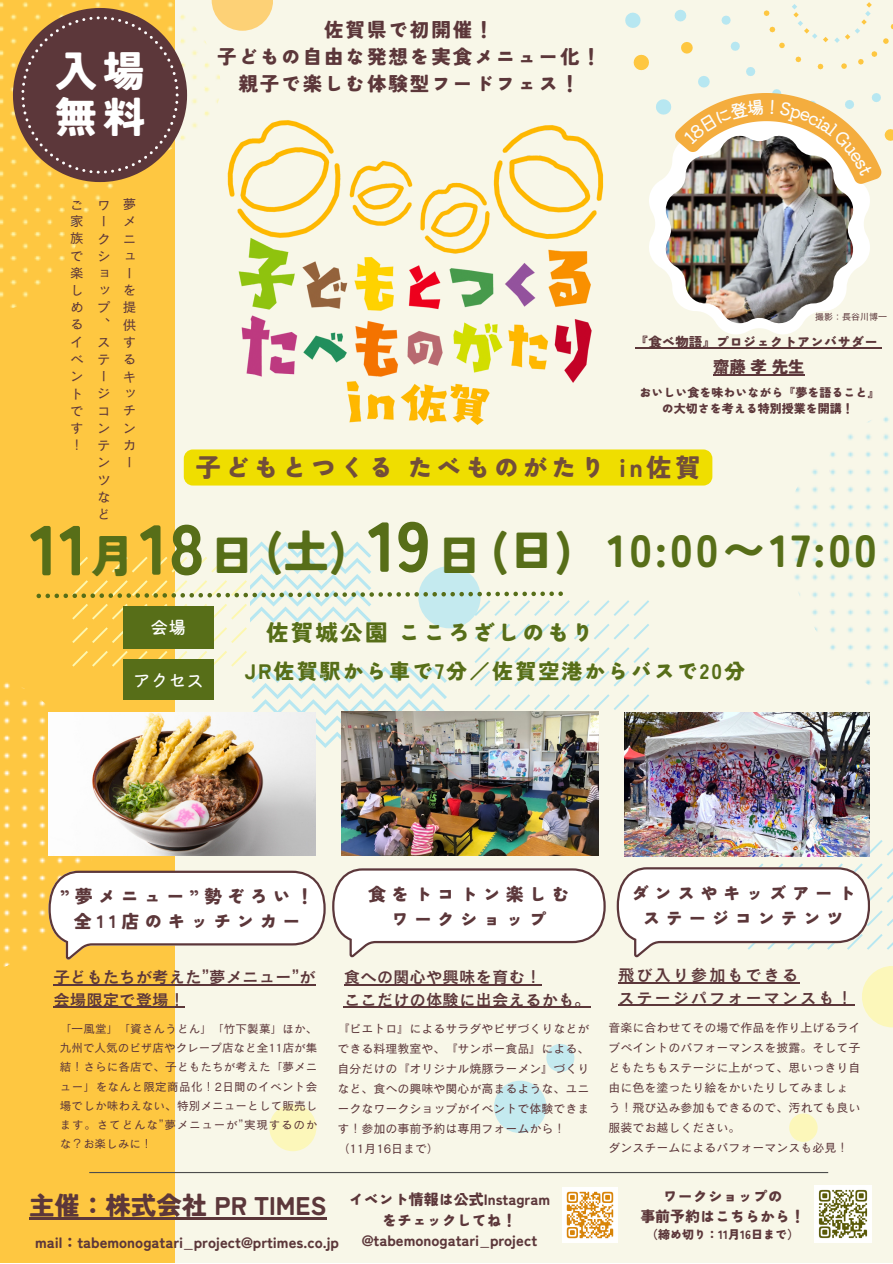
<style>
.page{position:relative;width:893px;height:1264px;background:#fff}
.page>*{position:absolute;margin:0;border:0;box-sizing:border-box;transform-origin:0 0}
.t1{font:900 70.35px "Tsunagi Gothic";color:#576e18}
.t2{font:900 45.3px "Tsunagi Gothic";color:#576e18}
.t3{font:900 45px "Tsunagi Gothic";letter-spacing:.07em;color:#576e18}
.t4{font:900 42.15px/46px "Tsunagi Gothic";color:#fff}
.t5{font:900 25.5px "Tsunagi Gothic";letter-spacing:.13em;color:#724e39}
.t6{font:900 25.5px "Tsunagi Gothic";color:#5c373a}
.t7{font:900 22.5px "Tsunagi Gothic";letter-spacing:.1em;color:#576e18}
.t8{font:900 21px "Tsunagi Gothic";letter-spacing:.1em;color:#576e18}
.t9{font:900 19.5px "Tsunagi Gothic";letter-spacing:.1em;color:#5c373a}
.t10{font:900 18px "Tsunagi Gothic";letter-spacing:.275em;color:#5c373a}
.t11{font:17.85px "Mamelon 5 Hi Regular";color:#fff}
.t12{font:16.5px/22.5px "Canva Cezanne Pro N DB";color:#5c373a}
.t13{font:16.5px "Canva Cezanne Pro N DB";letter-spacing:.105em;color:#5c373a}
.t14{font:900 16.5px "Tsunagi Gothic";letter-spacing:.14em;color:#5c373a}
.t15{font:900 15px/20.2px "Tsunagi Gothic";color:#5c373a;text-align:center}
.t16{font:13.5px/17.2px "Canva Cezanne Pro N M";color:#5c373a}
.t17{font:900 13.5px "Tsunagi Gothic";color:#5c373a}
.t18{font:12px/20px "Canva Cezanne Pro N M";color:#5c373a}
.t19{font:900 12px/16px "Tsunagi Gothic";color:#5c373a;text-align:center}
.t20{font:11.55px/19.2px "Canva Cezanne Pro N M";letter-spacing:.01em;color:#5c373a;text-align:justify}
.t21{font:9px "Canva Cezanne Pro N M";color:#5c373a}
</style>
<div class="page">
<div style="left:0;top:0;width:892px;height:1262px;background:#f8f7e8"></div>
<div style="left:0;top:0;width:175px;height:1262px;background:#fec741"></div>
<svg style="left:626px;top:2px;width:266px;height:197px"></svg>
<div style="left:494px;top:1080px;width:52px;height:53px;background:#c4eaef;border-radius:50%"></div>
<div style="left:546px;top:1043px;width:28px;height:28px;background:#c4eaef;border-radius:50%"></div>
<svg style="left:0;top:0;width:220px;height:308px"></svg>
<svg style="left:212px;top:0;width:61px;height:31px;fill:#fdd176"></svg>
<div style="left:269px;top:1104px;width:47px;height:47px;background:#fcf7ba;border-radius:50%"></div>
<hr style="left:89px;top:1171px;width:739px;height:2px;background:#4d4d4d">
<img style="left:207px;top:109px;width:397px;height:291px">
<svg style="left:13px;top:8px;width:174px;height:174px"></svg>
<svg style="left:649px;top:113px;width:220px;height:221px"></svg>
<img style="left:665px;top:136px;width:188px;height:187px">
<hr style="left:618px;top:982px;width:182px;height:1px;background:#5c373a">
<hr style="left:618px;top:1004px;width:236px;height:1px;background:#5c373a">
<svg style="left:862px;top:979px;width:30px;height:48px"></svg>
<div style="left:789px;top:1113px;width:28px;height:28px;background:#fcf7ba;border-radius:50%"></div>
<img style="left:562px;top:1187px;width:55px;height:55px">
<img style="left:814px;top:1185px;width:57px;height:56px">
<hr style="left:343px;top:984px;width:198px;height:1px;background:#5c373a">
<hr style="left:343px;top:1006px;width:248px;height:1px;background:#5c373a">
<img style="left:3px;top:400px;width:889px;height:579px">
<hr style="left:635px;top:348px;width:242px;height:1px;background:#5c373a">
<hr style="left:713px;top:374px;width:91px;height:1px;background:#5c373a">
<hr style="left:29px;top:1216px;width:297px;height:3px;background:#5c373a">
<hr style="left:53px;top:984px;width:263px;height:1px;background:#5c373a">
<hr style="left:53px;top:1006px;width:132px;height:1px;background:#5c373a">
<svg style="left:672px;top:76px;width:220px;height:111px"></svg>
<p class="t4" style="left:55px;top:48px;width:91px">入場無料</p>
<p class="t9" style="left:324px;top:20px;width:171px">佐賀県で初開催！</p>
<p class="t9" style="left:217px;top:47px;width:385px">子どもの自由な発想を実食メニュー化！</p>
<p class="t9" style="left:238px;top:74px;width:342px">親子で楽しむ体験型フードフェス！</p>
<p class="t16" style="left:123px;top:195px;width:15px;text-align:justify">夢メニュ</p>
<p class="t16" style="left:123px;top:264px;width:15px">ーを提供するキッチンカー</p>
<p class="t16" style="left:70px;top:196px;width:15px;text-align:justify">ご家族で楽しめるイベントです！</p>
<p class="t16" style="left:97px;top:196px;width:15px;line-height:16.4px">ワー</p>
<p class="t16" style="left:97px;top:230px;width:15px">クショップ、ステージコンテンツなど</p>
<p class="t21" style="left:815px;top:312px;width:73px">撮影：長谷川博一</p>
<p class="t17" style="left:635px;top:335px;width:244px">『食べ物語』プロジェクトアンバサダー</p>
<p class="t14" style="left:713px;top:358px;width:93px">齋藤孝先生</p>
<p class="t19" style="left:639px;top:384px;width:241px">おいしい食を味わいながら『夢を語ること』の大切さを考える特別授業を開講！</p>
<p class="t5" style="left:196px;top:454px;width:506px">子どもとつくるたべものがたり in佐賀</p>
<p class="t2" style="left:209px;top:533px;width:47px">日</p>
<p class="t2" style="left:265px;top:528px;width:83px">(土)</p>
<p class="t1" style="left:367px;top:510px;width:65px">19</p>
<p class="t1" style="left:30px;top:513px;width:60px">11</p>
<p class="t2" style="left:90px;top:532px;width:47px">月</p>
<p class="t1" style="left:139px;top:513px;width:67px">18</p>
<p class="t2" style="left:436px;top:532px;width:47px">日</p>
<p class="t2" style="left:490px;top:528px;width:83px">(日)</p>
<p class="t3" style="left:607px;top:527px;width:271px">10:00〜17:00</p>
<p class="t11" style="left:150px;top:618px;width:37px">会場</p>
<p class="t7" style="left:266px;top:621px;width:329px">佐賀城公園こころざしのもり</p>
<p class="t11" style="left:133px;top:671px;width:73px">アクセス</p>
<p class="t8" style="left:245px;top:660px;width:502px">JR佐賀駅から車で7分／佐賀空港からバスで20分</p>
<p class="t10" style="left:60px;top:887px;width:255px">”夢メニュー”勢ぞろい！</p>
<p class="t10" style="left:74px;top:912px;width:228px">全11店のキッチンカー</p>
<p class="t12" style="left:53px;top:965px;width:264px">子どもたちが考えた”夢メニュー”が会場限定で登場！</p>
<p class="t10" style="left:368px;top:885px;width:203px">食をトコトン楽しむ</p>
<p class="t10" style="left:391px;top:909px;width:157px">ワークショップ</p>
<p class="t12" style="left:343px;top:965px;width:199px">食への関心や興味を育む！</p>
<p class="t12" style="left:343px;top:988px;width:249px">ここだけの体験に出会えるかも。</p>
<p class="t10" style="left:631px;top:884px;width:226px">ダンスやキッズアート</p>
<p class="t10" style="left:642px;top:908px;width:203px">ステージコンテンツ</p>
<p class="t13" style="left:618px;top:966px;width:182px">飛び入り参加もできる</p>
<p class="t13" style="left:618px;top:989px;width:236px">ステージパフォーマンスも！</p>
<p class="t20" style="left:60px;top:1018px;width:259px">「一風堂」「資さんうどん」「竹下製菓」ほか、九州で人気のピザ店やクレープ店など全11店が集結！さらに各店で、子どもたちが考えた「夢メニュー」をなんと限定商品化！2日間のイベント会場でしか味わえない、特別メニューとして販売します。さてどんな”夢メニューが”実現するのかな？お楽しみに！</p>
<p class="t18" style="left:608px;top:1017px;width:253px">音楽に合わせてその場で作品を作り上げるライブペイントのパフォーマンスを披露。そして子どもたちもステージに上がって、思いっきり自由に色を塗ったり絵をかいたりしてみましょう！飛び込み参加もできるので、汚れても良い服装でお越しください。</p>
<p class="t18" style="left:337px;top:1018px;width:253px;text-align:justify">『ピエトロ』によるサラダやピザづくりなどができる料理教室や、『サンポー食品』による、自分だけの『オリジナル焼豚ラーメン』づくりなど、食への興味や関心が高まるような、ユニークなワークショップがイベントで体験できます！参加の事前予約は専用フォームから！</p>
<p class="t18" style="left:337px;top:1138px;width:103px">（11月 16日まで）</p>
<p class="t18" style="left:608px;top:1137px;width:241px">ダンスチームによるパフォーマンスも必見！</p>
<p class="t6" style="left:29px;top:1192px;width:299px">主催：株式会社 PR TIMES</p>
<p class="t15" style="left:349px;top:1189px;width:203px">イベント情報は公式Instagramをチェックしてね！</p>
<p class="t15" style="left:361px;top:1229px;width:177px">@tabemonogatari_project</p>
<p class="t15" style="left:35px;top:1231px;width:305px">mail：tabemonogatari_project@prtimes.co.jp</p>
<p class="t15" style="left:662px;top:1186px;width:121px">ワークショップの</p>
<p class="t15" style="left:640px;top:1206px;width:166px">事前予約はこちらから！</p>
<p class="t19" style="left:646px;top:1226px;width:154px">（締め切り：11月16日まで）</p>
</div>
